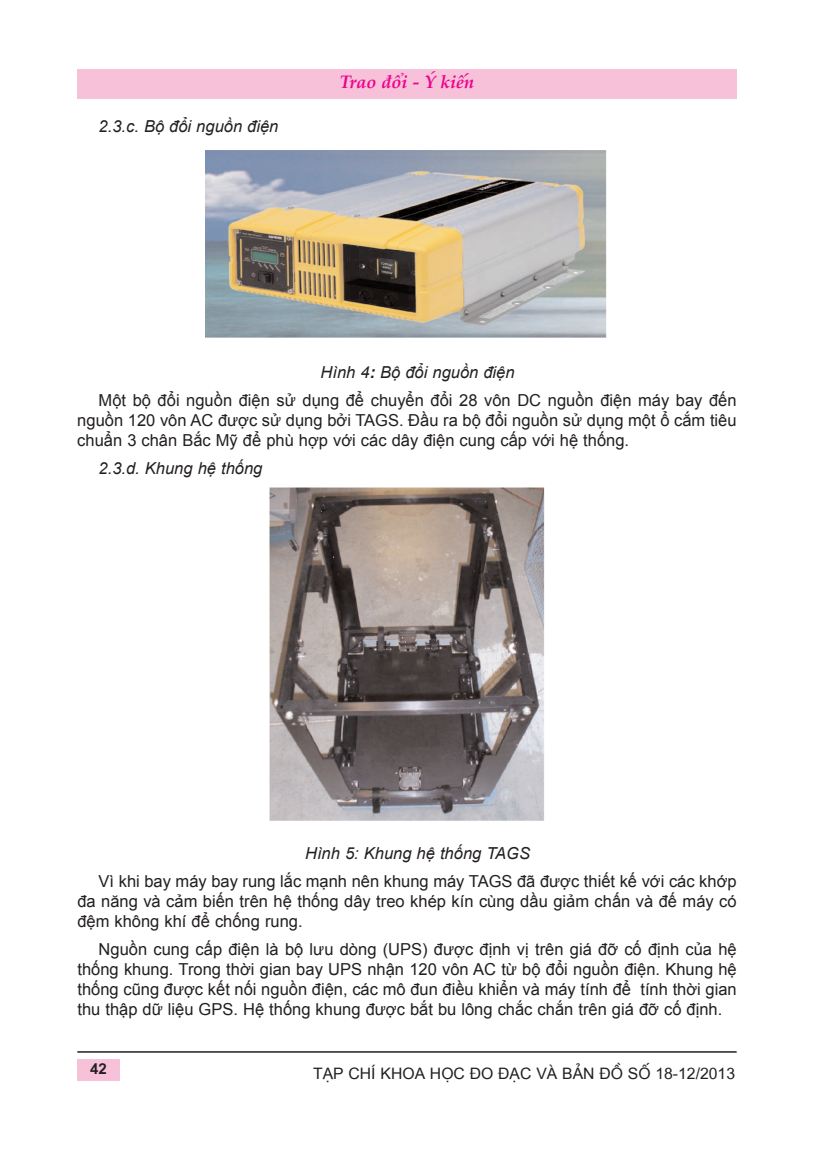
<style>
.page{position:relative;width:814px;height:1154px;background:#fff}
.page>*{position:absolute;margin:0;border:0;box-sizing:border-box;transform-origin:0 0}
.t1{font:italic 700 18px "Palatino Linotype";color:#ed028c}
.t2{font:16.5px/19.8px "Arial";color:#231f20;text-align:justify}
.t3{font:italic 16.5px "Arial";color:#231f20}
.t4{font:15.75px "Vn Arial H";color:#231f20}
.t5{font:700 15px "Vn Arial";color:#231f20}
.s1{font-style:italic}
.s2{font-weight:700;font-style:italic}
</style>
<div class="page">
<div style="left:77px;top:69px;width:659px;height:30px;background:#f7c1d9"></div>
<div style="left:77px;top:1059px;width:43px;height:22px;background:#f7c1d9"></div>
<hr style="left:77px;top:1051px;width:659px;height:1px;background:#231f20">
<img style="left:205px;top:151px;width:402px;height:187px">
<img style="left:269px;top:487px;width:275px;height:334px">
<p class="t3" style="left:99px;top:117px;width:181px">2.3.c. Bộ đổi nguồn điện</p>
<p class="t1" style="left:340px;top:75px;width:136px">Trao đổi - Ý kiến</p>
<p class="t2" style="left:99px;top:358px;width:639px;line-height:28.3px;text-align:center"><span class="s1">Hình 4</span><span class="s2">:</span> <span class="s1">Bộ đổi nguồn điện<br></span>Một bộ đổi nguồn điện sử dụng để chuyển đổi 28 vôn DC nguồn điện máy bay đến</p>
<p class="t2" style="left:77px;top:410px;width:661px">nguồn 120 vôn AC được sử dụng bởi TAGS. Đầu ra bộ đổi nguồn sử dụng một ổ cắm tiêu chuẩn 3 chân Bắc Mỹ để phù hợp với các dây điện cung cấp với hệ thống.</p>
<p class="t3" style="left:99px;top:459px;width:165px">2.3.d. Khung hệ thống</p>
<p class="t3" style="left:305px;top:844px;width:226px">Hình 5: Khung hệ thống TAGS</p>
<p class="t2" style="left:77px;top:872px;width:661px;text-indent:21px">Vì khi bay máy bay rung lắc mạnh nên khung máy TAGS đã được thiết kế với các khớp đa năng và cảm biến trên hệ thống dây treo khép kín cùng dầu giảm chấn và đế máy có đệm không khí để chống rung.</p>
<p class="t2" style="left:77px;top:939px;width:661px;text-indent:21px">Nguồn cung cấp điện là bộ lưu dòng (UPS) được định vị trên giá đỡ cố định của hệ thống khung. Trong thời gian bay UPS nhận 120 vôn AC từ bộ đổi nguồn điện. Khung hệ thống cũng được kết nối nguồn điện, các mô đun điều khiển và máy tính để tính thời gian thu thập dữ liệu GPS. Hệ thống khung được bắt bu lông chắc chắn trên giá đỡ cố định.</p>
<p class="t5" style="left:90px;top:1063px;width:18px">42</p>
<p class="t4" style="left:313px;top:1064px;width:423px">T¹P CHÝ KHOA HÄC ®O ®¹C VΜ B¶N ®Å SÈ 18-12/2013</p>
</div>
